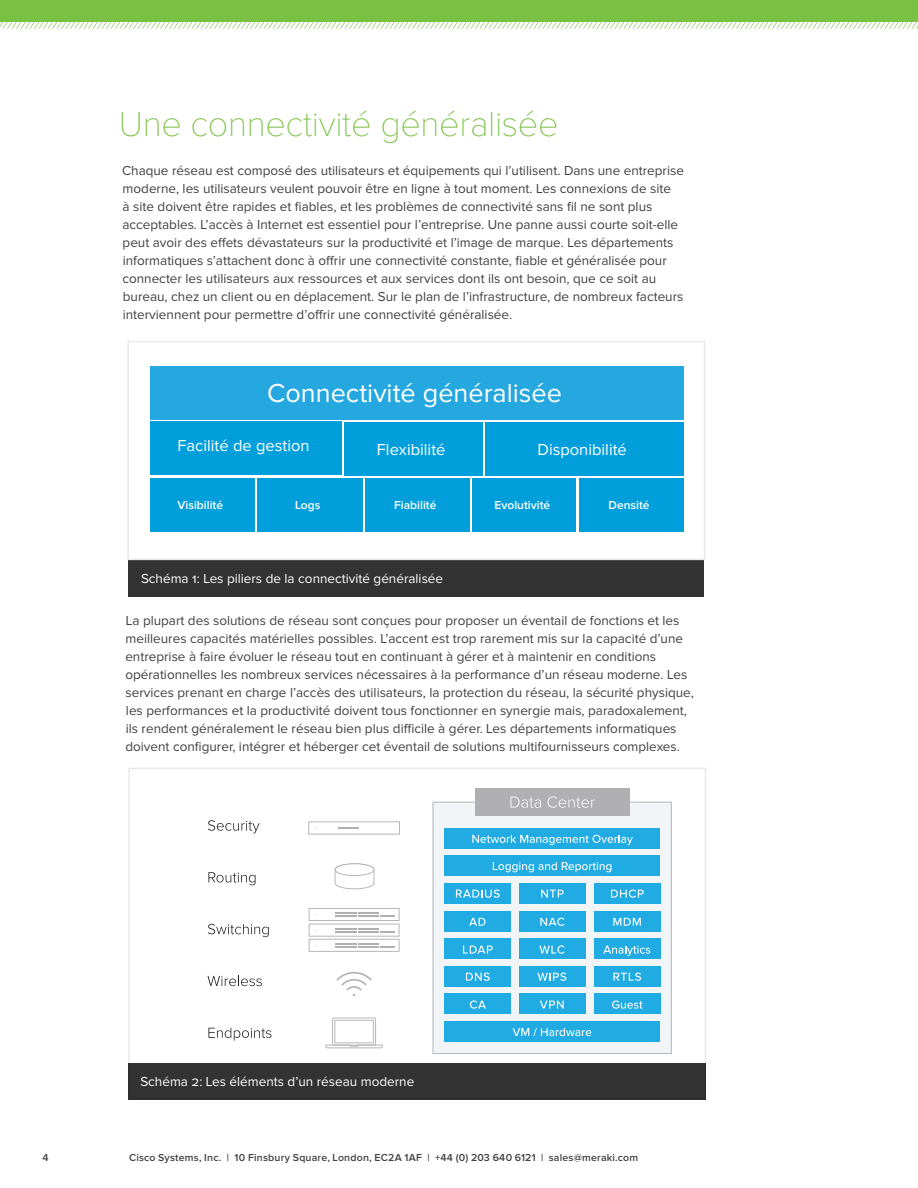
<style>
.page{position:relative;width:918px;height:1188px;background:#fff}
.page>*{position:absolute;margin:0;border:0;box-sizing:border-box;transform-origin:0 0}
.t1{font:100 36px "Proxima Nova";letter-spacing:-.01em;color:#7ac143}
.t2{font:27px "Proxima Nova";color:#fff}
.t3{font:16.5px "Proxima Nova";color:#fff}
.t4{font:13.5px/18px "Proxima Nova";color:#414042}
.t5{font:13.5px "Proxima Nova";color:#fff}
.t6{font:600 12px "Proxima Nova";color:#fff}
.t7{font:600 10.5px "Proxima Nova";letter-spacing:.02em;color:#414042}
</style>
<div class="page">
<div style="left:128px;top:560px;width:576px;height:36px;background:#333"></div>
<div style="left:127px;top:341px;width:578px;height:219px;border:2px solid #e9e9ea"></div>
<div style="left:150px;top:366px;width:534px;height:54px;background:#25a8e0"></div>
<div style="left:150px;top:421px;width:191px;height:54px;background:#009fdb"></div>
<div style="left:344px;top:422px;width:139px;height:54px;background:#009fdb"></div>
<div style="left:485px;top:422px;width:199px;height:54px;background:#009fdb"></div>
<div style="left:150px;top:478px;width:105px;height:54px;background:#009fdb"></div>
<div style="left:257px;top:478px;width:105px;height:54px;background:#009fdb"></div>
<div style="left:365px;top:478px;width:105px;height:54px;background:#009fdb"></div>
<div style="left:472px;top:478px;width:104px;height:54px;background:#009fdb"></div>
<div style="left:579px;top:478px;width:104px;height:54px;background:#009fdb"></div>
<div style="left:128px;top:1063px;width:577px;height:36px;background:#333"></div>
<svg style="left:208px;top:820px;width:52px;height:13px"></svg>
<svg style="left:208px;top:872px;width:48px;height:13px"></svg>
<svg style="left:207px;top:976px;width:55px;height:10px"></svg>
<svg style="left:208px;top:924px;width:61px;height:13px"></svg>
<svg style="left:208px;top:1028px;width:63px;height:13px"></svg>
<svg style="left:433px;top:802px;width:239px;height:252px;fill:#f2f5f7"></svg>
<div style="left:475px;top:788px;width:154px;height:28px;background:#b0b0b3"></div>
<svg style="left:510px;top:797px;width:31px;height:11px"></svg>
<svg style="left:548px;top:796px;width:47px;height:12px"></svg>
<svg style="left:309px;top:908px;width:91px;height:44px"></svg>
<svg style="left:308px;top:821px;width:92px;height:14px"></svg>
<div style="left:445px;top:828px;width:215px;height:21px;background:#21abe3"></div>
<div style="left:445px;top:856px;width:215px;height:20px;background:#21abe3"></div>
<div style="left:444px;top:883px;width:67px;height:21px;background:#21abe3"></div>
<div style="left:444px;top:994px;width:67px;height:20px;background:#21abe3"></div>
<div style="left:444px;top:1021px;width:216px;height:21px;background:#21abe3"></div>
<div style="left:444px;top:966px;width:67px;height:21px;background:#21abe3"></div>
<div style="left:444px;top:938px;width:67px;height:21px;background:#21abe3"></div>
<div style="left:444px;top:911px;width:67px;height:21px;background:#21abe3"></div>
<div style="left:519px;top:883px;width:67px;height:21px;background:#21abe3"></div>
<div style="left:519px;top:994px;width:67px;height:20px;background:#21abe3"></div>
<div style="left:519px;top:966px;width:67px;height:21px;background:#21abe3"></div>
<div style="left:519px;top:938px;width:67px;height:21px;background:#21abe3"></div>
<div style="left:519px;top:911px;width:67px;height:21px;background:#21abe3"></div>
<div style="left:594px;top:883px;width:66px;height:21px;background:#21abe3"></div>
<div style="left:594px;top:994px;width:66px;height:20px;background:#21abe3"></div>
<div style="left:594px;top:966px;width:66px;height:21px;background:#21abe3"></div>
<div style="left:594px;top:938px;width:66px;height:21px;background:#21abe3"></div>
<div style="left:594px;top:911px;width:66px;height:21px;background:#21abe3"></div>
<svg style="left:472px;top:835px;width:161px;height:10px"></svg>
<svg style="left:493px;top:862px;width:119px;height:10px"></svg>
<svg style="left:513px;top:1028px;width:78px;height:8px"></svg>
<svg style="left:541px;top:890px;width:23px;height:8px"></svg>
<svg style="left:540px;top:918px;width:25px;height:8px"></svg>
<svg style="left:539px;top:945px;width:26px;height:9px"></svg>
<svg style="left:537px;top:973px;width:29px;height:8px"></svg>
<svg style="left:540px;top:1001px;width:24px;height:8px"></svg>
<svg style="left:456px;top:890px;width:44px;height:8px"></svg>
<svg style="left:469px;top:918px;width:17px;height:8px"></svg>
<svg style="left:463px;top:946px;width:30px;height:8px"></svg>
<svg style="left:466px;top:973px;width:24px;height:8px"></svg>
<svg style="left:470px;top:1000px;width:16px;height:9px"></svg>
<svg style="left:611px;top:889px;width:33px;height:9px"></svg>
<svg style="left:613px;top:918px;width:28px;height:8px"></svg>
<svg style="left:603px;top:946px;width:47px;height:10px"></svg>
<svg style="left:613px;top:973px;width:28px;height:8px"></svg>
<svg style="left:612px;top:1000px;width:31px;height:9px"></svg>
<svg style="left:325px;top:1018px;width:58px;height:30px"></svg>
<svg style="left:337px;top:972px;width:35px;height:24px"></svg>
<svg style="left:335px;top:863px;width:39px;height:26px"></svg>
<div style="left:0;top:0;width:918px;height:22px;background:#7ac143"></div>
<svg style="left:0;top:22px;width:918px;height:7px"></svg>
<h1 class="t1" style="left:119px;top:104px;width:441px">Une connectivité généralisée</h1>
<p class="t4" style="left:122px;top:162px;width:563px">Chaque réseau est composé des utilisateurs et équipements qui l’utilisent. Dans une entreprise moderne, les utilisateurs veulent pouvoir être en ligne à tout moment. Les connexions de site<br>à site doivent être rapides et fiables, et les problèmes de connectivité sans fil ne sont plus acceptables. L’accès à Internet est essentiel pour l’entreprise. Une panne aussi courte soit-elle peut avoir des effets dévastateurs sur la productivité et l’image de marque. Les départements informatiques s’attachent donc à offrir une connectivité constante, fiable et généralisée pour connecter les utilisateurs aux ressources et aux services dont ils ont besoin, que ce soit au bureau, chez un client ou en déplacement. Sur le plan de l’infrastructure, de nombreux facteurs interviennent pour permettre d’offrir une connectivité généralisée.</p>
<h2 class="t2" style="left:267px;top:378px;width:296px">Connectivité généralisée</h2>
<p class="t3" style="left:177px;top:436px;width:134px">Facilité de gestion</p>
<p class="t3" style="left:377px;top:440px;width:70px">Flexibilité</p>
<p class="t3" style="left:537px;top:440px;width:91px">Disponibilité</p>
<p class="t6" style="left:177px;top:498px;width:47px">Visibilité</p>
<p class="t6" style="left:295px;top:498px;width:27px">Logs</p>
<p class="t6" style="left:394px;top:498px;width:44px">Fiabilité</p>
<p class="t6" style="left:495px;top:498px;width:57px">Evolutivité</p>
<p class="t6" style="left:609px;top:498px;width:43px">Densité</p>
<p class="t5" style="left:141px;top:571px;width:304px">Schéma 1: Les piliers de la connectivité généralisée</p>
<p class="t4" style="left:125px;top:612px;width:570px">La plupart des solutions de réseau sont conçues pour proposer un éventail de fonctions et les meilleures capacités matérielles possibles. L’accent est trop rarement mis sur la capacité d’une entreprise à faire évoluer le réseau tout en continuant à gérer et à maintenir en conditions opérationnelles les nombreux services nécessaires à la performance d’un réseau moderne. Les services prenant en charge l’accès des utilisateurs, la protection du réseau, la sécurité physique, les performances et la productivité doivent tous fonctionner en synergie mais, paradoxalement, ils rendent généralement le réseau bien plus difficile à gérer. Les départements informatiques doivent configurer, intégrer et héberger cet éventail de solutions multifournisseurs complexes.</p>
<p class="t5" style="left:140px;top:1074px;width:275px">Schéma 2: Les éléments d’un réseau moderne</p>
<p class="t7" style="left:43px;top:1152px;width:8px">4</p>
<p class="t7" style="left:129px;top:1151px;width:511px">Cisco Systems, Inc. | 10 Finsbury Square, London, EC2A 1AF | +44 (0) 203 640 6121 | sales@meraki.com</p>
</div>
